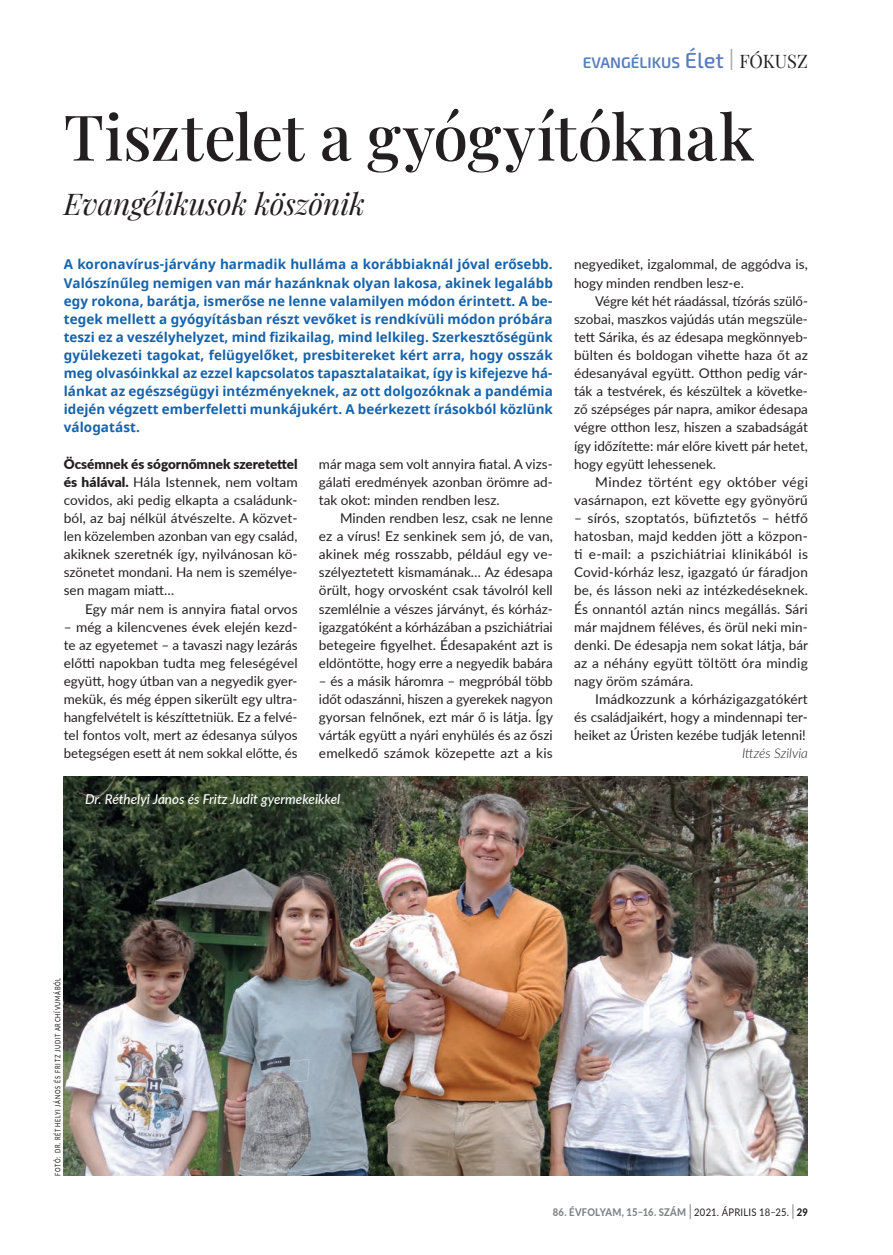
<style>
.page{position:relative;width:893px;height:1255px;background:#fff}
.page>*{position:absolute;margin:0;border:0;box-sizing:border-box;transform-origin:0 0}
.t1{font:500 63px "Playfair Display";color:#231f20}
.t2{font:italic 30px "Playfair Display";letter-spacing:-.005em;color:#231f20}
.t3{font:600 15.3px "Exo 2";color:#577dbb}
.t4{font:13.5px/18.1px "Lato";color:#231f20;text-align:justify}
.t5{font:700 13.5px/18.1px "Noto Sans";letter-spacing:.005em;color:#1663ac;text-align:justify}
.t6{font:italic 500 13.5px "Lato";color:#fff}
.t7{font:italic 300 13.5px "Lato";color:#231f20}
.t8{font:800 10.5px "Lato";letter-spacing:.025em;color:#808285;scale:.9 1}
.t9{font:500 7.5px "Lato";letter-spacing:.13em;color:#231f20;scale:.75 1}
.s1{font-weight:500;font-size:21.9px}
.s2{font-weight:300;font-size:30.6px;color:#a8a9ad}
.s3{font-family:"Playfair Display";font-weight:400;font-size:18.15px;color:#231f20}
.s4{font-weight:900}
.s5{font-weight:300;font-size:21px;color:#231f20}
.s6{font-weight:400;color:#231f20}
.s7{color:#231f20}
</style>
<div class="page">
<img style="left:64px;top:776px;width:744px;height:399px">
<p class="t3" style="left:583px;top:53px;width:227px">EVANGÉLIKUS <span class="s1">Élet</span> <span class="s2">I</span> <span class="s3">FÓKUSZ</span></p>
<h1 class="t1" style="left:64px;top:88px;width:692px">Tisztelet a gyógyítóknak</h1>
<h2 class="t2" style="left:64px;top:180px;width:303px">Evangélikusok köszönik</h2>
<p class="t5" style="left:64px;top:256px;width:491px">A koronavírus-járvány harmadik hulláma a korábbiaknál jóval erősebb.<br>Valószínűleg nemigen van már hazánknak olyan lakosa, akinek legalább egy rokona, barátja, ismerőse ne lenne valamilyen módon érintett. A be&shy;tegek mellett a gyógyításban részt vevőket is rendkívüli módon próbára teszi ez a veszélyhelyzet, mind fizikailag, mind lelkileg. Szerkesztőségünk gyülekezeti tagokat, felügyelőket, presbitereket kért arra, hogy osszák meg olvasóinkkal az ezzel kapcsolatos tapasztalataikat, így is kifejezve há&shy;lánkat az egészségügyi intézményeknek, az ott dolgozóknak a pandémia idején végzett emberfeletti munkájukért. A beérkezett írásokból közlünk válogatást.</p>
<p class="t4" style="left:574px;top:255px;width:235px">negyediket, izgalommal, de aggódva is, hogy minden rendben lesz-e.</p>
<p class="t4" style="left:574px;top:291px;width:235px;text-indent:21px">Végre két hét ráadással, tízórás szülő&shy;szobai, maszkos vajúdás után megszüle&shy;tett Sárika, és az édesapa megkönnyeb&shy;bülten és boldogan vihette haza őt az édesanyával együtt. Otthon pedig vár&shy;ták a testvérek, és készültek a követke&shy;ző szépséges pár napra, amikor édesapa végre otthon lesz, hiszen a szabadságát így időzítette: már előre kivett pár hetet, hogy együtt lehessenek.</p>
<p class="t4" style="left:574px;top:472px;width:235px;text-align:right">Mindez történt egy október végi vasárnapon, ezt követte egy gyönyörű</p>
<p class="t4" style="left:574px;top:508px;width:236px">– sírós, szoptatós, büfiztetős – hétfő hatosban, majd kedden jött a közpon&shy;ti e-mail: a pszichiátriai klinikából is Covid-kórház lesz, igazgató úr fáradjon be, és lásson neki az intézkedéseknek.<br>És onnantól aztán nincs megállás. Sári már majdnem féléves, és örül neki min&shy;denki. De édesapja nem sokat látja, bár az a néhány együtt töltött óra mindig nagy öröm számára.</p>
<p class="t4" style="left:574px;top:689px;width:235px;text-indent:21px">Imádkozzunk a kórházigazgatókért és családjaikért, hogy a mindennapi ter&shy;heiket az Úristen kezébe tudják letenni!</p>
<p class="t7" style="left:742px;top:744px;width:67px">Ittzés Szilvia</p>
<p class="t4" style="left:64px;top:454px;width:235px"><span class="s4">Öcsémnek és sógornőmnek szeretettel és hálával.</span> Hála Istennek, nem voltam covidos, aki pedig elkapta a családunk&shy;ból, az baj nélkül átvészelte. A közvet&shy;len közelemben azonban van egy család, akiknek szeretnék így, nyilvánosan kö&shy;szönetet mondani. Ha nem is személye&shy;sen magam miatt…</p>
<p class="t4" style="left:85px;top:599px;width:214px">Egy már nem is annyira fiatal orvos</p>
<p class="t4" style="left:64px;top:617px;width:235px">– még a kilencvenes évek elején kezd&shy;te az egyetemet – a tavaszi nagy lezárás előtti napokban tudta meg feleségével együtt, hogy útban van a negyedik gyer&shy;mekük, és még éppen sikerült egy ultra&shy;hangfelvételt is készíttetniük. Ez a felvé&shy;tel fontos volt, mert az édesanya súlyos betegségen esett át nem sokkal előtte, és</p>
<p class="t4" style="left:319px;top:454px;width:235px">már maga sem volt annyira fiatal. A vizs&shy;gálati eredmények azonban örömre ad&shy;tak okot: minden rendben lesz.</p>
<p class="t4" style="left:319px;top:508px;width:235px;text-indent:21px">Minden rendben lesz, csak ne lenne ez a vírus! Ez senkinek sem jó, de van, akinek még rosszabb, például egy ve&shy;szélyeztetett kismamának… Az édesapa örült, hogy orvosként csak távolról kell szemlélnie a vészes járványt, és kórház&shy;igazgatóként a kórházában a pszichiátriai betegeire figyelhet. Édesapaként azt is eldöntötte, hogy erre a negyedik babára</p>
<p class="t4" style="left:319px;top:671px;width:236px">– és a másik háromra – megpróbál több időt odaszánni, hiszen a gyerekek nagyon gyorsan felnőnek, ezt már ő is látja. Így várták együtt a nyári enyhülés és az őszi emelkedő számok közepette azt a kis</p>
<p class="t6" style="left:85px;top:789px;width:257px">Dr. Réthelyi János és Fritz Judit gyermekeikkel</p>
<p class="t9" style="left:52px;top:1175px;width:265px;rotate:-90deg">FOTÓ: DR. RÉTHELYI JÁNOS ÉS FRITZ JUDIT ARCHÍVUMÁBÓL</p>
<p class="t8" style="left:553px;top:1203px;width:285px">86. ÉVFOLYAM, 15–16. SZÁM <span class="s5">I</span> <span class="s6">2021. ÁPRILIS 18–25.</span> <span class="s5">I</span> <span class="s7">29</span></p>
</div>
